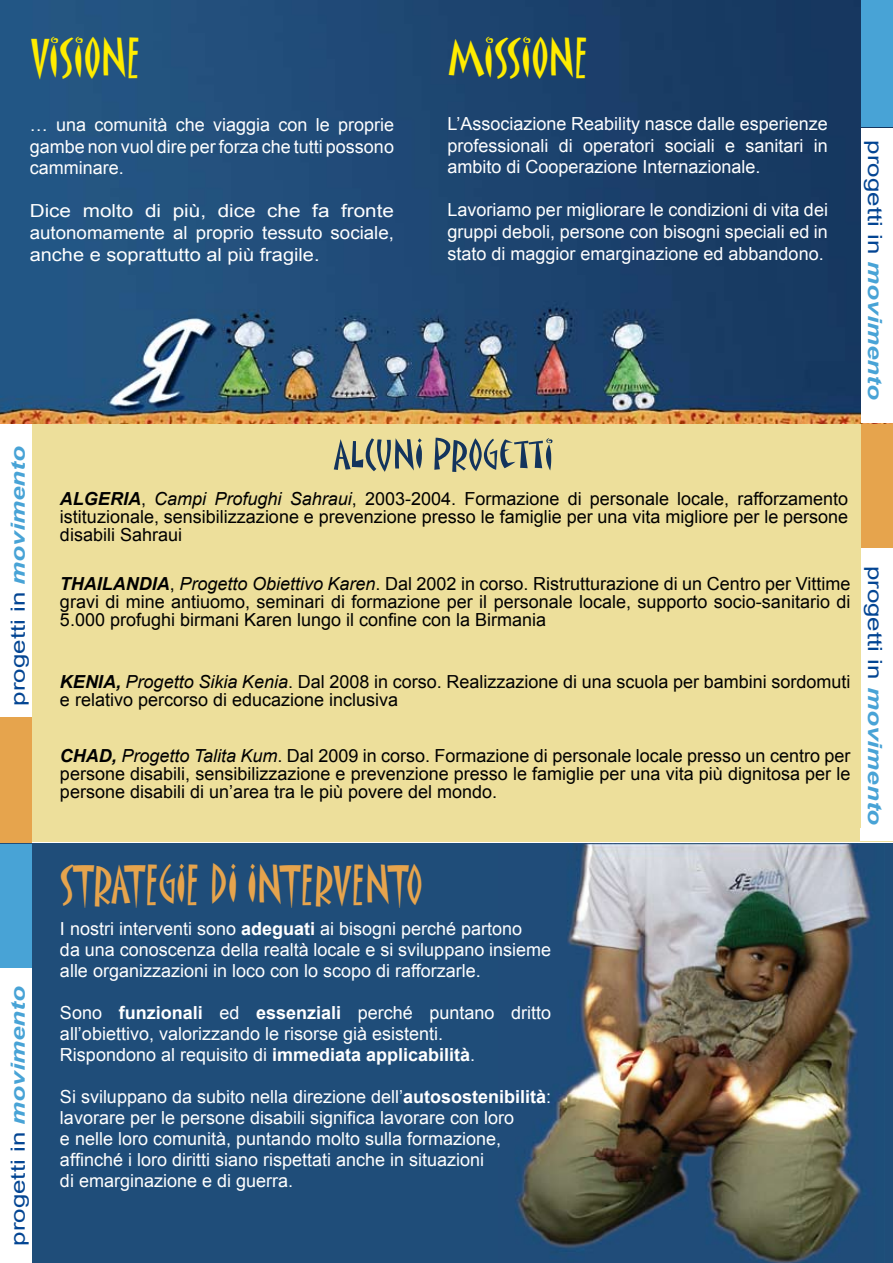
<style>
.page{position:relative;width:893px;height:1263px;background:#fff}
.page>*{position:absolute;margin:0;border:0;box-sizing:border-box;transform-origin:0 0}
.t1{font:45px "Matisse ITC";letter-spacing:-.01em;color:#e6a44d}
.t2{font:45px "Matisse ITC";color:#ffec00}
.t3{font:19.5px "Arial";color:#034593;scale:1.33 1}
.t4{font:18px/21px "Arial";color:#fff;text-align:justify}
.t5{font:18px/18px "Arial";color:#000;text-align:justify}
.t6{font:18px/21.6px "Arial";color:#fff;text-align:justify;scale:1.15 1}
.s1{font-weight:700;font-style:italic;color:#48a3d6}
.s2{font-weight:700;font-style:italic}
.s3{font-style:italic}
.s4{font-weight:700}
</style>
<div class="page">
<div style="left:0;top:421px;width:893px;height:421px;background:#eddf9b"></div>
<div style="left:0;top:843px;width:893px;height:420px;background:#1f4d79"></div>
<div style="left:0;top:967px;width:32px;height:296px;background:#fff"></div>
<div style="left:0;top:844px;width:32px;height:123px;background:#48a3d6"></div>
<div style="left:861px;top:423px;width:32px;height:126px;background:#e6a44d"></div>
<div style="left:0;top:716px;width:32px;height:127px;background:#e6a44d"></div>
<div style="left:0;top:421px;width:32px;height:295px;background:#fff"></div>
<div style="left:861px;top:549px;width:32px;height:292px;background:#fff"></div>
<img style="left:0;top:0;width:893px;height:423px">
<div style="left:861px;top:0;width:32px;height:127px;background:#48a3d6"></div>
<div style="left:861px;top:128px;width:32px;height:295px;background:#fff"></div>
<img style="left:516px;top:828px;width:355px;height:435px">
<img style="left:861px;top:828px;width:10px;height:13px">
<svg style="left:334px;top:438px;width:218px;height:34px"></svg>
<h1 class="t2" style="left:31px;top:29px;width:111px">ViSioNE</h1>
<h1 class="t2" style="left:448px;top:29px;width:142px">MiSSioNE</h1>
<p class="t4" style="left:30px;top:114px;width:366px;line-height:21.6px">… una comunità che viaggia con le proprie gambe non vuol dire per forza che tutti possono camminare.</p>
<p class="t6" style="left:30px;top:200px;width:318px">Dice molto di più, dice che fa fronte autonomamente al proprio tessuto sociale, anche e soprattutto al più fragile.</p>
<p class="t4" style="left:447px;top:113px;width:382px;line-height:21.6px">L’Associazione Reability nasce dalle esperienze professionali di operatori sociali e sanitari in ambito di Cooperazione Internazionale.</p>
<p class="t4" style="left:447px;top:199px;width:382px;line-height:21.6px">Lavoriamo per migliorare le condizioni di vita dei gruppi deboli, persone con bisogni speciali ed in stato di maggior emarginazione ed abbandono.</p>
<p class="t3" style="left:888px;top:140px;width:197px;rotate:90deg">progetti in <span class="s1">movimento</span></p>
<p class="t3" style="left:5px;top:706px;width:197px;rotate:-90deg">progetti in <span class="s1">movimento</span></p>
<p class="t3" style="left:5px;top:1246px;width:197px;rotate:-90deg">progetti in <span class="s1">movimento</span></p>
<p class="t5" style="left:60px;top:490px;width:790px"><span class="s2">ALGERIA</span>, <span class="s3">Campi Profughi Sahraui</span>, 2003-2004. Formazione di personale locale, rafforzamento istituzionale, sensibilizzazione e prevenzione presso le famiglie per una vita migliore per le persone disabili Sahraui</p>
<p class="t5" style="left:60px;top:575px;width:792px"><span class="s2">THAILANDIA</span>, <span class="s3">Progetto Obiettivo Karen</span>. Dal 2002 in corso. Ristrutturazione di un Centro per Vittime gravi di mine antiuomo, seminari di formazione per il personale locale, supporto socio-sanitario di 5.000 profughi birmani Karen lungo il confine con la Birmania</p>
<p class="t5" style="left:60px;top:673px;width:792px"><span class="s2">KENIA,</span> <span class="s3">Progetto Sikia Kenia</span>. Dal 2008 in corso. Realizzazione di una scuola per bambini sordomuti e relativo percorso di educazione inclusiva</p>
<p class="t5" style="left:60px;top:747px;width:792px"><span class="s2">CHAD,</span> <span class="s3">Progetto Talita Kum</span>. Dal 2009 in corso. Formazione di personale locale presso un centro per persone disabili, sensibilizzazione e prevenzione presso le famiglie per una vita più dignitosa per le persone disabili di un’area tra le più povere del mondo.</p>
<p class="t3" style="left:888px;top:566px;width:197px;rotate:90deg">progetti in <span class="s1">movimento</span></p>
<h1 class="t1" style="left:60px;top:856px;width:364px">STRATEGIE DI INTERVENTO</h1>
<p class="t4" style="left:60px;top:918px;width:493px;text-align:left">I nostri interventi sono <span class="s4">adeguati</span> ai bisogni perché partono<br>da una conoscenza della realtà locale e si sviluppano insieme alle organizzazioni in loco con lo scopo di rafforzarle.</p>
<p class="t4" style="left:60px;top:1002px;width:493px;text-align:left">Sono <span class="s4">funzionali</span> ed <span class="s4">essenziali</span> perché puntano dritto all’obiettivo, valorizzando le risorse già esistenti.<br>Rispondono al requisito di <span class="s4">immediata applicabilità</span>.</p>
<p class="t4" style="left:60px;top:1086px;width:493px;text-align:left">Si sviluppano da subito nella direzione dell’<span class="s4">autosostenibilità</span>: lavorare per le persone disabili significa lavorare con loro<br>e nelle loro comunità, puntando molto sulla formazione, affinché i loro diritti siano rispettati anche in situazioni<br>di emarginazione e di guerra.</p>
</div>
